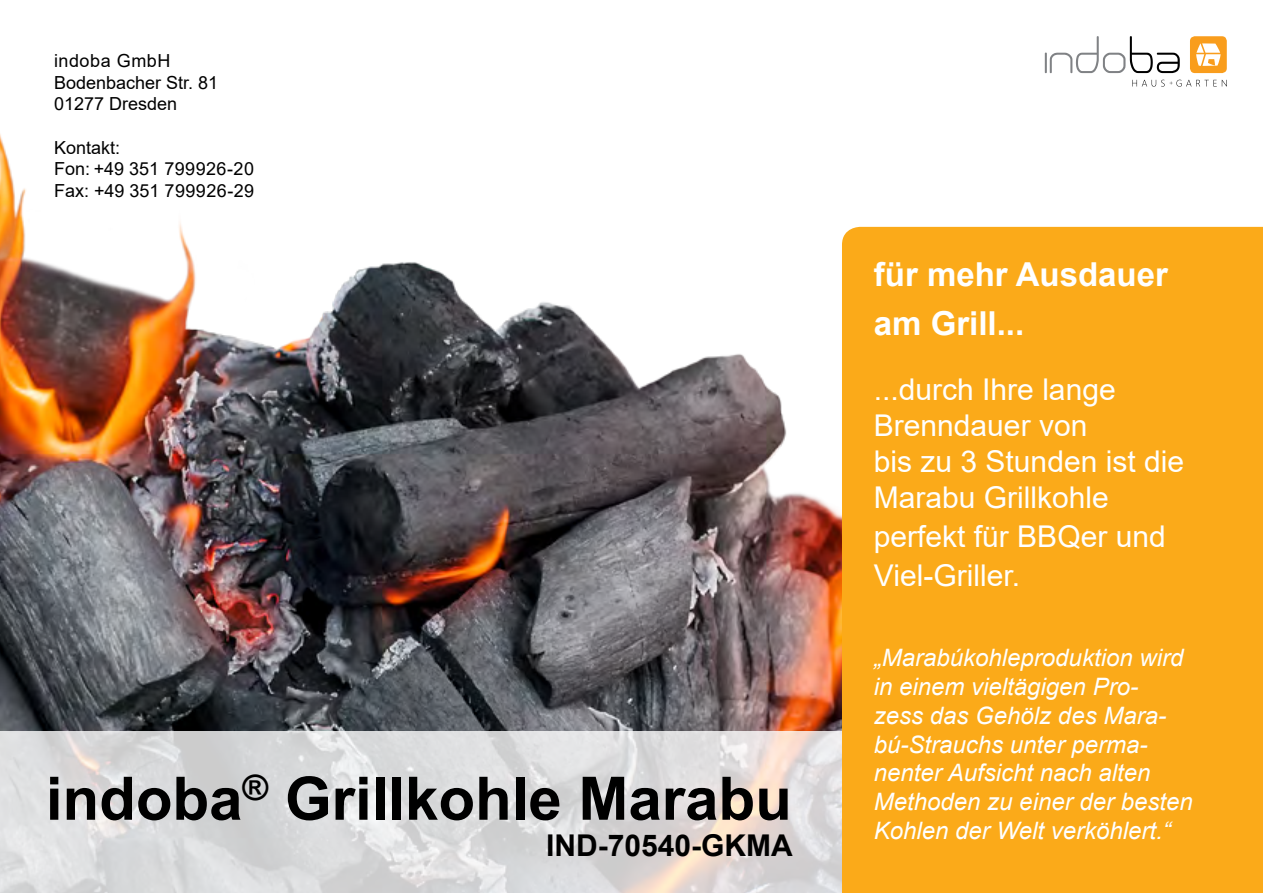
<style>
.page{position:relative;width:1263px;height:893px;background:#fff}
.page>*{position:absolute;margin:0;border:0;box-sizing:border-box;transform-origin:0 0}
.t1{font:700 60px "Arial";color:#000}
.t2{font:700 33px/49.5px "Arial";color:#fff}
.t3{font:30px/36px "Arial";color:#fff}
.t4{font:700 30px "Arial";color:#000}
.t5{font:italic 24px/28.8px "Arial";color:#fff}
.t6{font:18px/21.6px "Arial";color:#000}
</style>
<div class="page">
<img style="left:0;top:134px;width:861px;height:597px">
<svg style="left:0;top:731px;width:842px;height:162px;background:#dcdbdb"></svg>
<div style="left:842px;top:227px;width:421px;height:666px;background:#fbaa19"></div>
<svg style="left:1132px;top:80px;width:95px;height:7px"></svg>
<svg style="left:1045px;top:36px;width:135px;height:37px"></svg>
<svg style="left:1190px;top:36px;width:37px;height:37px"></svg>
<p class="t6" style="left:54px;top:50px;width:166px">indoba GmbH<br>Bodenbacher Str. 81<br>01277 Dresden</p>
<p class="t6" style="left:54px;top:136px;width:202px">Kontakt:<br>Fon: +49 351 799926-20<br>Fax: +49 351 799926-29</p>
<h1 class="t1" style="left:46px;top:756px;width:747px">indoba<sup>®</sup> Grillkohle Marabu</h1>
<p class="t4" style="left:546px;top:824px;width:248px">IND-70540-GKMA</p>
<h2 class="t2" style="left:874px;top:250px;width:295px">für mehr Ausdauer am Grill...</h2>
<p class="t3" style="left:874px;top:371px;width:312px">...durch Ihre lange<br>Brenndauer von<br>bis zu 3 Stunden ist die<br>Marabu Grillkohle</p>
<p class="t3" style="left:874px;top:516px;width:293px;line-height:39px">perfekt für BBQer und<br>Viel-Griller.</p>
<p class="t5" style="left:874px;top:644px;width:320px">„Marabúkohleproduktion wird in einem vieltägigen Pro&shy;zess das Gehölz des Mara&shy;bú-Strauchs unter perma&shy;nenter Aufsicht nach alten<br>Methoden zu einer der besten<br>Kohlen der Welt verköhlert.“</p>
</div>
